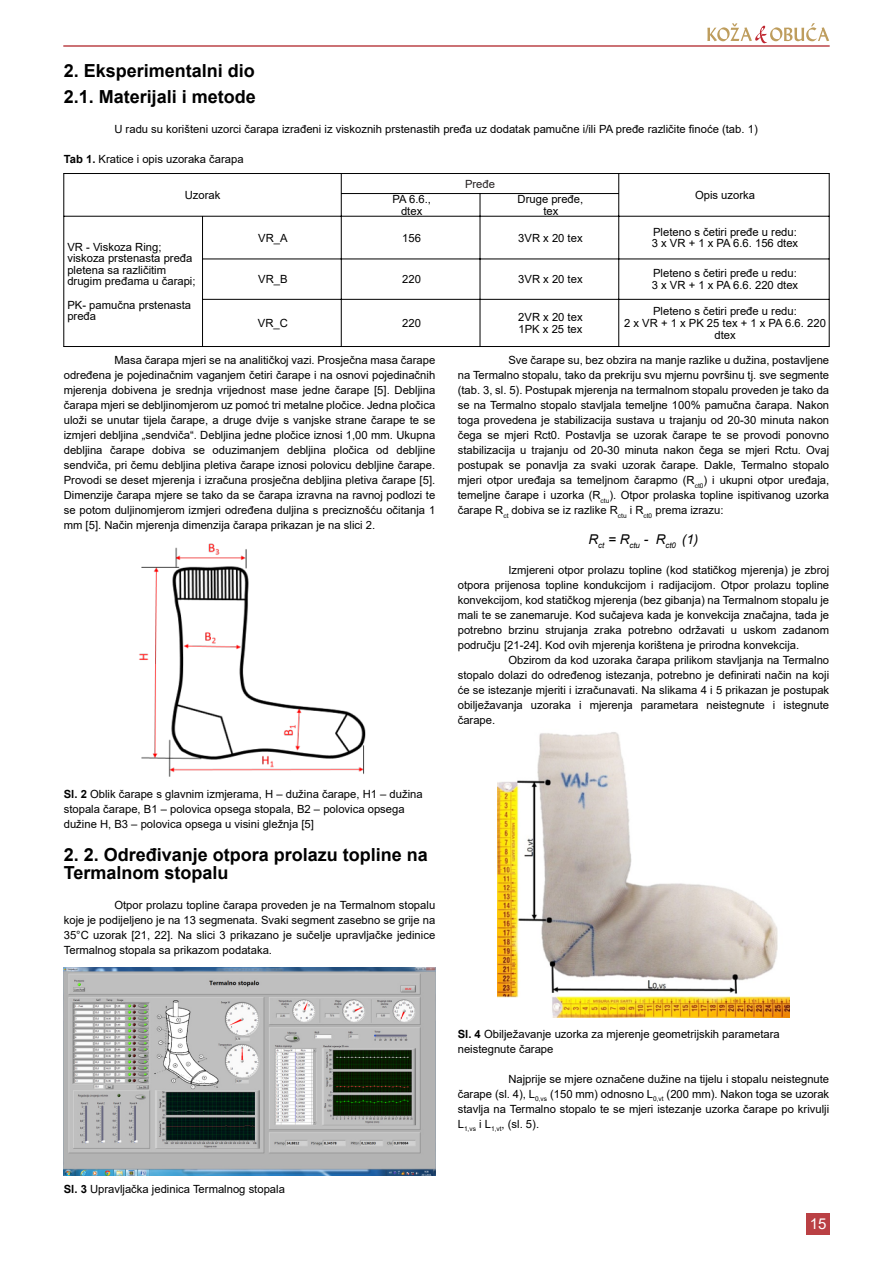
<style>
.page{position:relative;width:893px;height:1263px;background:#fff}
.page>*{position:absolute;margin:0;border:0;box-sizing:border-box;transform-origin:0 0}
.t1{font:700 18px/26.2px "Arial";color:#000}
.t2{font:15px "Arial";color:#fff}
.t3{font:italic 13.5px "Arial";color:#000}
.t4{font:11.25px/15px "Arial";color:#000}
.t5{font:11.25px "Arial";color:#231f20}
.s1{font-weight:700}
</style>
<div class="page">
<hr style="left:64px;top:45px;width:765px;height:2px;background:#ba4044">
<svg style="left:707px;top:23px;width:122px;height:20px"></svg>
<div style="left:806px;top:1214px;width:23px;height:21px;background:#ba4044"></div>
<img style="left:497px;top:732px;width:292px;height:286px">
<img style="left:64px;top:968px;width:371px;height:207px">
<img style="left:139px;top:543px;width:227px;height:233px">
<hr style="left:63px;top:173px;width:1px;height:174px;background:#000">
<hr style="left:829px;top:173px;width:1px;height:174px;background:#000">
<hr style="left:341px;top:173px;width:1px;height:173px;background:#000">
<hr style="left:618px;top:173px;width:1px;height:173px;background:#000">
<hr style="left:480px;top:194px;width:1px;height:152px;background:#000">
<hr style="left:202px;top:216px;width:1px;height:130px;background:#000">
<hr style="left:64px;top:173px;width:765px;height:1px;background:#000">
<hr style="left:341px;top:193px;width:278px;height:1px;background:#000">
<hr style="left:64px;top:216px;width:765px;height:1px;background:#000">
<hr style="left:203px;top:259px;width:626px;height:1px;background:#000">
<hr style="left:203px;top:299px;width:626px;height:1px;background:#000">
<hr style="left:64px;top:346px;width:765px;height:1px;background:#000">
<h1 class="t1" style="left:64px;top:59px;width:194px">2. Eksperimentalni dio<br>2.1. Materĳali i metode</h1>
<p class="t4" style="left:114px;top:122px;width:645px">U radu su korišteni uzorci čarapa izrađeni iz viskoznih prstenastih pređa uz dodatak pamučne i/ili PA pređe različite finoće (tab. 1)</p>
<p class="t4" style="left:64px;top:152px;width:181px"><span class="s1">Tab 1.</span> Kratice i opis uzoraka čarapa</p>
<p class="t4" style="left:185px;top:188px;width:37px">Uzorak</p>
<p class="t4" style="left:67px;top:242px;width:130px;line-height:11.6px">VR - Viskoza Ring; viskoza prstenasta pređa pletena sa različitim drugim pređama u čarapi;</p>
<p class="t4" style="left:67px;top:300px;width:125px;line-height:11.6px">PK- pamučna prstenasta pređa</p>
<p class="t5" style="left:465px;top:179px;width:32px">Pređe</p>
<p class="t4" style="left:392px;top:194px;width:40px;line-height:11.6px;text-align:center">PA 6.6., dtex</p>
<p class="t4" style="left:518px;top:194px;width:67px;line-height:11.6px;text-align:center">Druge pređe, tex</p>
<p class="t4" style="left:695px;top:188px;width:62px">Opis uzorka</p>
<p class="t4" style="left:258px;top:231px;width:31px">VR_A</p>
<p class="t4" style="left:402px;top:231px;width:20px">156</p>
<p class="t4" style="left:518px;top:231px;width:66px">3VR x 20 tex</p>
<p class="t4" style="left:652px;top:227px;width:148px;line-height:11.6px">Pleteno s četiri pređe u redu:<br>3 x VR + 1 x PA 6.6. 156 dtex</p>
<p class="t4" style="left:258px;top:273px;width:31px">VR_B</p>
<p class="t4" style="left:402px;top:273px;width:20px">220</p>
<p class="t4" style="left:518px;top:273px;width:66px">3VR x 20 tex</p>
<p class="t4" style="left:652px;top:269px;width:148px;line-height:11.6px">Pleteno s četiri pređe u redu:<br>3 x VR + 1 x PA 6.6. 220 dtex</p>
<p class="t4" style="left:258px;top:317px;width:32px">VR_C</p>
<p class="t4" style="left:402px;top:317px;width:20px">220</p>
<p class="t4" style="left:518px;top:312px;width:66px;line-height:11.6px">2VR x 20 tex<br>1PK x 25 tex</p>
<p class="t4" style="left:624px;top:307px;width:203px;line-height:11.6px;text-align:center">Pleteno s četiri pređe u redu:<br>2xVR+1xPK25tex+1xPA6.6.220 dtex</p>
<p class="t4" style="left:64px;top:354px;width:373px;text-align:justify;text-indent:51px">Masa čarapa mjeri se na analitičkoj vazi. Prosječna masa čarape određena je pojedinačnim vaganjem četiri čarape i na osnovi pojedinačnih mjerenja dobivena je srednja vrijednost mase jedne čarape [5]. Debljina čarapa mjeri se debljinomjerom uz pomoć tri metalne pločice. Jedna pločica uloži se unutar tijela čarape, a druge dvije s vanjske strane čarape te se izmjeri debljina „sendviča“. Debljina jedne pločice iznosi 1,00 mm. Ukupna debljina čarape dobiva se oduzimanjem debljina pločica od debljine sendviča, pri čemu debljina pletiva čarape iznosi polovicu debljine čarape.<br>Provodi se deset mjerenja i izračuna prosječna debljina pletiva čarape [5].<br>Dimenzije čarapa mjere se tako da se čarapa izravna na ravnoj podlozi te se potom duljinomjerom izmjeri određena duljina s preciznošću očitanja 1 mm [5]. Način mjerenja dimenzĳa čarapa prikazan je na slici 2.</p>
<p class="t4" style="left:458px;top:354px;width:373px;text-align:justify;text-indent:51px">Sve čarape su, bez obzira na manje razlike u dužina, postavljene na Termalno stopalu, tako da prekriju svu mjernu površinu tj. sve segmente (tab. 3, sl. 5). Postupak mjerenja na termalnom stopalu proveden je tako da se na Termalno stopalo stavljala temeljne 100% pamučna čarapa. Nakon toga provedena je stabilizacija sustava u trajanju od 20-30 minuta nakon čega se mjeri Rct0. Postavlja se uzorak čarape te se provodi ponovno stabilizacija u trajanju od 20-30 minuta nakon čega se mjeri Rctu. Ovaj postupak se ponavlja za svaki uzorak čarape. Dakle, Termalno stopalo mjeri otpor uređaja sa temeljnom čarapmo (R<sub>ct0</sub>) i ukupni otpor uređaja, temeljne čarape i uzorka (R<sub>ctu</sub>). Otpor prolaska topline ispitivanog uzorka čarape R<sub>ct</sub> dobiva se iz razlike R<sub>ctu</sub> i R<sub>ct0</sub> prema izrazu:</p>
<p class="t3" style="left:588px;top:534px;width:111px">R<sub>ct</sub> = R<sub>ctu</sub> - R<sub>ct0</sub> (1)</p>
<p class="t4" style="left:508px;top:563px;width:322px">Izmjereni otpor prolazu topline (kod statičkog mjerenja) je zbroj</p>
<p class="t4" style="left:458px;top:578px;width:373px">otpora prijenosa topline kondukcijom i radijacijom. Otpor prolazu topline</p>
<p class="t4" style="left:458px;top:593px;width:373px">konvekcijom, kod statičkog mjerenja (bez gibanja) na Termalnom stopalu je</p>
<p class="t4" style="left:458px;top:608px;width:373px">mali te se zanemaruje. Kod sučajeva kada je konvekcija značajna, tada je</p>
<p class="t4" style="left:458px;top:623px;width:373px">potrebno brzinu strujanja zraka potrebno održavati u uskom zadanom</p>
<p class="t4" style="left:458px;top:638px;width:343px">području [21-24]. Kod ovih mjerenja korištena je prirodna konvekcĳa.</p>
<p class="t4" style="left:508px;top:653px;width:322px">Obzirom da kod uzoraka čarapa prilikom stavljanja na Termalno</p>
<p class="t4" style="left:458px;top:668px;width:373px">stopalo dolazi do određenog istezanja, potrebno je definirati način na koji</p>
<p class="t4" style="left:458px;top:683px;width:373px">će se istezanje mjeriti i izračunavati. Na slikama 4 i 5 prikazan je postupak</p>
<p class="t4" style="left:458px;top:698px;width:373px">obilježavanja uzoraka i mjerenja parametara neistegnute i istegnute</p>
<p class="t4" style="left:458px;top:713px;width:39px">čarape.</p>
<p class="t4" style="left:64px;top:788px;width:360px"><span class="s1">Sl. 2</span> Oblik čarape s glavnim izmjerama, H – dužina čarape, H1 – dužina stopala čarape, B1 – polovica opsega stopala, B2 – polovica opsega dužine H, B3 – polovica opsega u visini gležnja [5]</p>
<h1 class="t1" style="left:64px;top:847px;width:366px;line-height:18px">2. 2. Određivanje otpora prolazu topline na<br>Termalnom stopalu</h1>
<p class="t4" style="left:64px;top:899px;width:373px;text-align:justify;text-indent:51px">Otpor prolazu topline čarapa proveden je na Termalnom stopalu koje je podijeljeno je na 13 segmenata. Svaki segment zasebno se grije na 35°C uzorak [21, 22]. Na slici 3 prikazano je sučelje upravljačke jedinice Termalnog stopala sa prikazom podataka.</p>
<p class="t4" style="left:64px;top:1183px;width:223px"><span class="s1">Sl. 3</span> Upravljačka jedinica Termalnog stopala</p>
<p class="t4" style="left:458px;top:1027px;width:324px"><span class="s1">Sl. 4</span> Obilježavanje uzorka za mjerenje geometrĳskih parametara neistegnute čarape</p>
<p class="t4" style="left:458px;top:1072px;width:373px;text-align:justify;text-indent:51px">Najprije se mjere označene dužine na tijelu i stopalu neistegnute čarape (sl. 4), L<sub>0,vs</sub> (150 mm) odnosno L<sub>0,vt</sub> (200 mm). Nakon toga se uzorak stavlja na Termalno stopalo te se mjeri istezanje uzorka čarape po krivulji L<sub>1,vs</sub> i L<sub>1,vt</sub>, (sl. 5).</p>
<h2 class="t2" style="left:810px;top:1218px;width:18px">15</h2>
</div>
